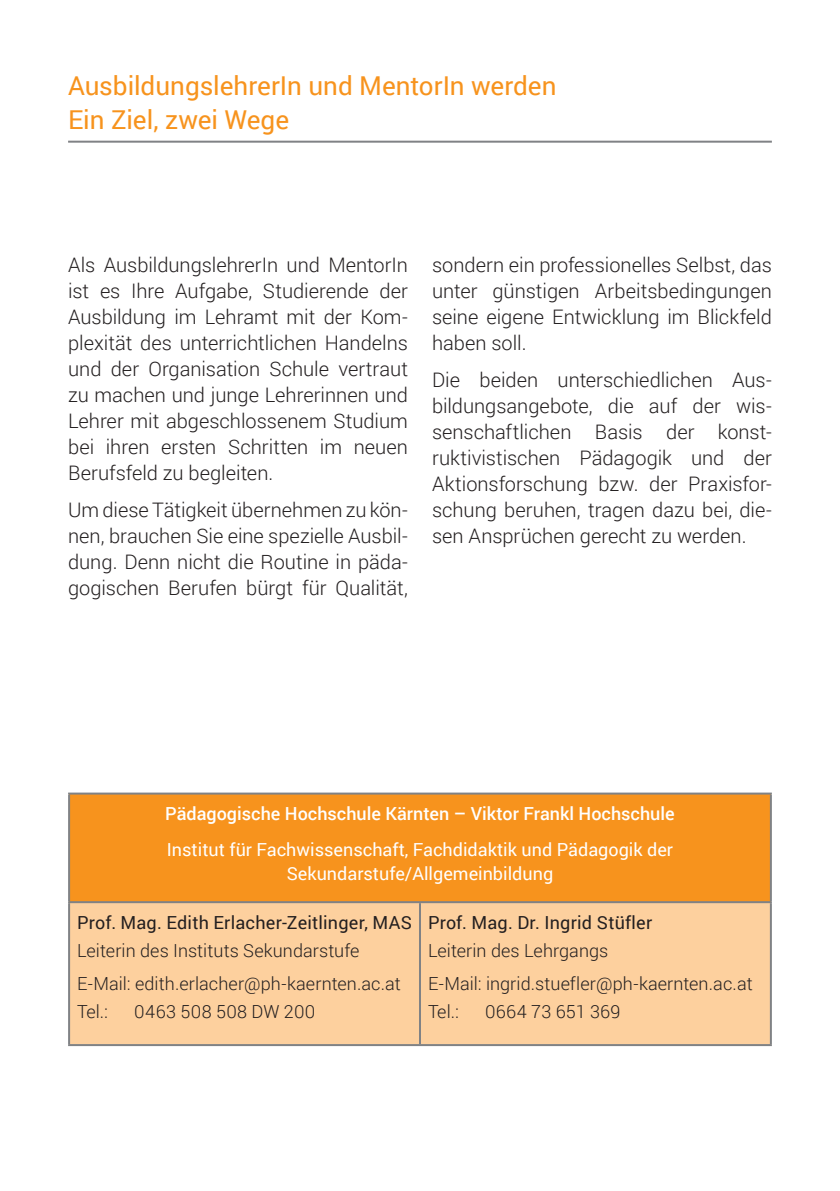
<style>
.page{position:relative;width:840px;height:1191px;background:#fff}
.page>*{position:absolute;margin:0;border:0;box-sizing:border-box;transform-origin:0 0}
.t1{font:26px/34px "Roboto";color:#f7931d}
.t2{font:300 20px/26px "Roboto";color:#231f20;text-align:justify}
.t3{font:300 18px/33.4px "Roboto";letter-spacing:.005em;color:#231f20}
.t4{font:18px/24px "Roboto";color:#fff;text-align:center}
.t5{font:18px "Roboto";letter-spacing:.01em;color:#231f20}
.t6{font:500 18px "Roboto";color:#fff}
</style>
<div class="page">
<hr style="left:68px;top:141px;width:703px;height:2px;background:#808285">
<div style="left:69px;top:793px;width:701px;height:109px;background:#f7931d"></div>
<div style="left:70px;top:903px;width:699px;height:141px;background:#fdd09e"></div>
<hr style="left:68px;top:1044px;width:352px;height:2px;background:#808285">
<hr style="left:420px;top:1044px;width:351px;height:2px;background:#808285">
<hr style="left:68px;top:792px;width:352px;height:2px;background:#808285">
<hr style="left:68px;top:794px;width:2px;height:107px;background:#808285">
<hr style="left:420px;top:792px;width:351px;height:2px;background:#808285">
<hr style="left:769px;top:794px;width:2px;height:107px;background:#808285">
<hr style="left:68px;top:901px;width:352px;height:2px;background:#808285">
<hr style="left:68px;top:903px;width:2px;height:141px;background:#808285">
<hr style="left:420px;top:901px;width:351px;height:2px;background:#808285">
<hr style="left:419px;top:903px;width:2px;height:141px;background:#808285">
<hr style="left:769px;top:903px;width:2px;height:141px;background:#808285">
<h1 class="t1" style="left:68px;top:68px;width:489px">AusbildungslehrerIn und MentorIn werden<br>Ein Ziel, zwei Wege</h1>
<p class="t2" style="left:68px;top:251px;width:341px">Als AusbildungslehrerIn und MentorIn ist es Ihre Aufgabe, Studierende der Ausbildung im Lehramt mit der Kom&shy;plexität des unterrichtlichen Handelns und der Organisation Schule vertraut zu machen und junge Lehrerinnen und Lehrer mit abgeschlossenem Studium bei ihren ersten Schritten im neuen Berufsfeld zu begleiten.</p>
<p class="t2" style="left:68px;top:496px;width:341px">Um diese Tätigkeit übernehmen zu kön&shy;nen, brauchen Sie eine spezielle Ausbil&shy;dung. Denn nicht die Routine in päda&shy;gogischen Berufen bürgt für Qualität,</p>
<p class="t2" style="left:432px;top:251px;width:341px">sondern ein professionelles Selbst, das unter günstigen Arbeitsbedingungen seine eigene Entwicklung im Blickfeld haben soll.</p>
<p class="t2" style="left:432px;top:366px;width:341px">Die beiden unterschiedlichen Aus&shy;bildungsangebote, die auf der wis&shy;senschaftlichen Basis der konst&shy;ruktivistischen Pädagogik und der Aktionsforschung bzw. der Praxisfor&shy;schung beruhen, tragen dazu bei, die&shy;sen Ansprüchen gerecht zu werden.</p>
<p class="t6" style="left:165px;top:801px;width:510px">Pädagogische Hochschule Kärnten – Viktor Frankl Hochschule</p>
<p class="t4" style="left:167px;top:836px;width:507px">Institut für Fachwissenschaft, Fachdidaktik und Pädagogik der<br>Sekundarstufe/Allgemeinbildung</p>
<p class="t5" style="left:77px;top:910px;width:336px">Prof. Mag. Edith Erlacher-Zeitlinger, MAS</p>
<p class="t3" style="left:77px;top:933px;width:325px">Leiterin des Instituts Sekundarstufe<br>E-Mail: edith.erlacher@ph-kaernten.ac.at</p>
<p class="t3" style="left:77px;top:994px;width:32px">Tel.:</p>
<p class="t3" style="left:134px;top:994px;width:182px">0463 508 508 DW 200</p>
<p class="t5" style="left:428px;top:910px;width:226px">Prof. Mag. Dr. Ingrid Stüfler</p>
<p class="t3" style="left:428px;top:933px;width:326px">Leiterin des Lehrgangs<br>E-Mail: ingrid.stuefler@ph-kaernten.ac.at</p>
<p class="t3" style="left:428px;top:994px;width:32px">Tel.:</p>
<p class="t3" style="left:485px;top:994px;width:137px">0664 73 651 369</p>
</div>
